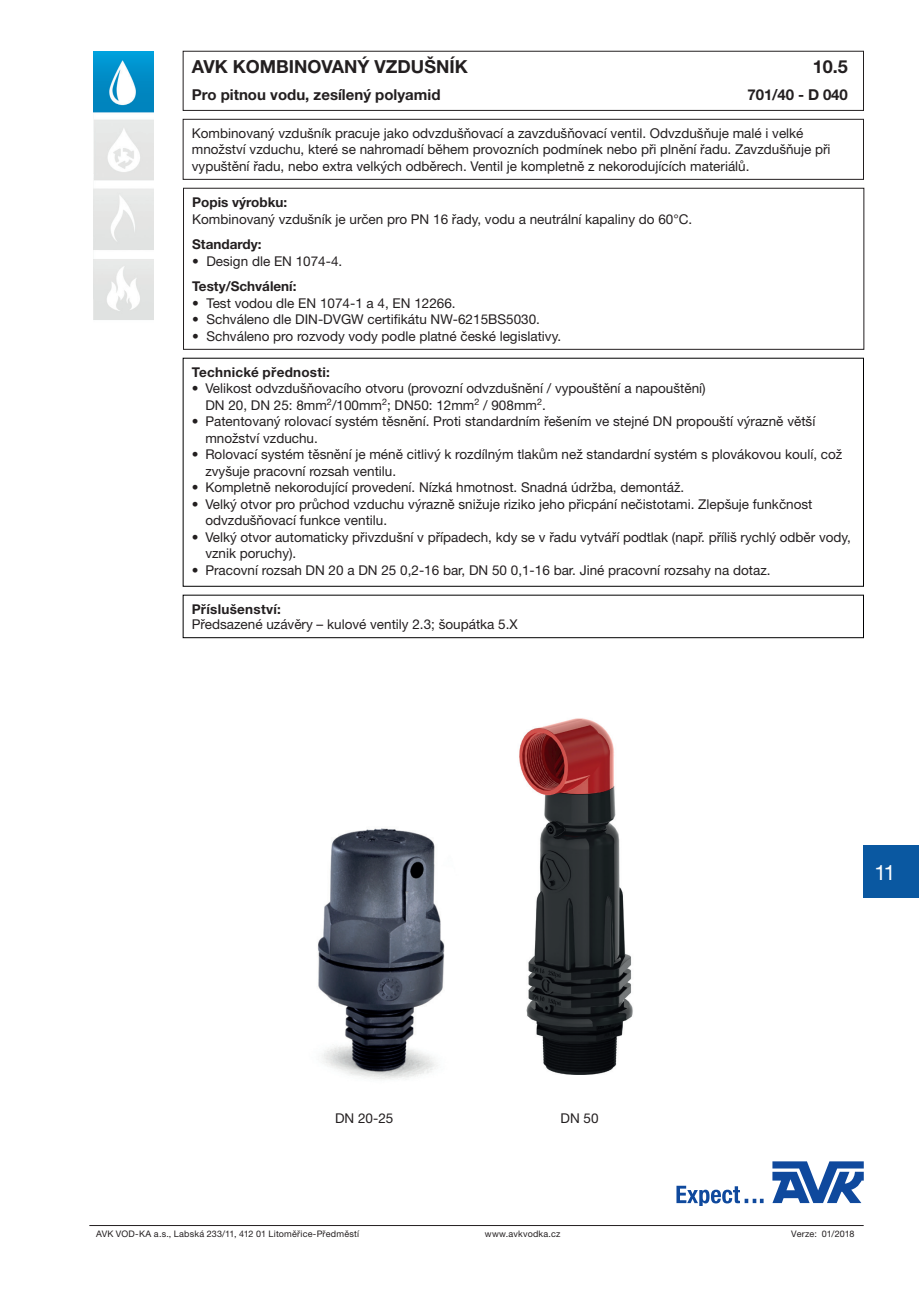
<style>
.page{position:relative;width:919px;height:1289px;background:#fff}
.page>*{position:absolute;margin:0;border:0;box-sizing:border-box;transform-origin:0 0}
.t1{font:21px "Helvetica Neue LT Pro";color:#fff}
.Overskrift{font:700 18px "Helvetica Neue LT Pro";color:#231f20}
.Overskrift-2{font:700 15px "Helvetica Neue LT Pro";color:#231f20}
.Generel{font:13.5px/16.5px "Helvetica Neue LT Pro";color:#231f20}
.Generel-2{font:700 13.5px "Helvetica Neue LT Pro";color:#231f20}
.Generel-3{font:700 13.5px "Helvetica Neue LT Pro";letter-spacing:.02em;color:#231f20}
.t2{font:9px "Helvetica Neue LT Pro";letter-spacing:.02em;color:#231f20}
</style>
<div class="page">
<div style="left:863px;top:845px;width:55px;height:52px;background:#0a58a1"></div>
<svg style="left:772px;top:1161px;width:91px;height:41px"></svg>
<svg style="left:676px;top:1185px;width:87px;height:20px"></svg>
<hr style="left:89px;top:1225px;width:774px;height:1px;background:#231f20">
<div style="left:183px;top:188px;width:681px;height:161px;border:1px solid #231f20"></div>
<div style="left:183px;top:51px;width:680px;height:60px;border:1px solid #231f20"></div>
<div style="left:183px;top:119px;width:680px;height:60px;border:1px solid #231f20"></div>
<div style="left:183px;top:595px;width:680px;height:43px;border:1px solid #000001"></div>
<img style="left:317px;top:828px;width:128px;height:251px">
<img style="left:519px;top:718px;width:114px;height:356px">
<img style="left:94px;top:51px;width:59px;height:269px">
<p class="Overskrift" style="left:192px;top:56px;width:277px">AVK KOMBINOVANÝ VZDUŠNÍK</p>
<p class="Overskrift" style="left:812px;top:56px;width:37px">10.5</p>
<p class="Overskrift-2" style="left:192px;top:86px;width:250px">Pro pitnou vodu, zesílený polyamid</p>
<p class="Overskrift-2" style="left:747px;top:86px;width:102px">701/40 - D 040</p>
<p class="Generel" style="left:192px;top:124px;width:613px">Kombinovaný vzdušník pracuje jako odvzdušňovací a zavzdušňovací ventil. Odvzdušňuje malé i velké</p>
<p class="Generel" style="left:192px;top:141px;width:640px">množství vzduchu, které se nahromadí během provozních podmínek nebo při plnění řadu. Zavzdušňuje při</p>
<p class="Generel" style="left:192px;top:157px;width:559px">vypuštění řadu, nebo extra velkých odběrech. Ventil je kompletně z nekorodujících materiálů.</p>
<p class="Generel-2" style="left:192px;top:194px;width:97px">Popis výrobku:</p>
<p class="Generel" style="left:192px;top:210px;width:501px">Kombinovaný vzdušník je určen pro PN 16 řady, vodu a neutrální kapaliny do 60°C.</p>
<p class="Generel-2" style="left:192px;top:236px;width:71px">Standardy:</p>
<p class="Generel" style="left:192px;top:252px;width:152px">• Design dle EN 1074-4.</p>
<p class="Generel-2" style="left:192px;top:278px;width:106px">Testy/Schválení:</p>
<p class="Generel" style="left:192px;top:294px;width:265px">• Test vodou dle EN 1074-1 a 4, EN 12266.</p>
<p class="Generel" style="left:192px;top:311px;width:349px">• Schváleno dle DIN-DVGW certifikátu NW-6215BS5030.</p>
<p class="Generel" style="left:192px;top:327px;width:370px">• Schváleno pro rozvody vody podle platné české legislativy.</p>
<p class="Generel-3" style="left:192px;top:363px;width:140px">Technické přednosti:</p>
<p class="Generel" style="left:192px;top:380px;width:515px">• Velikost odvzdušňovacího otvoru (provozní odvzdušnění / vypouštění a napouštění)</p>
<p class="Generel" style="left:205px;top:396px;width:342px">DN 20, DN 25: 8mm<sup>2</sup>/100mm<sup>2</sup>; DN50: 12mm<sup>2</sup> / 908mm<sup>2</sup>.</p>
<p class="Generel" style="left:205px;top:413px;width:611px;text-indent:-14px">• Patentovaný rolovací systém těsnění. Proti standardním řešením ve stejné DN propouští výrazně větší množství vzduchu.</p>
<p class="Generel" style="left:205px;top:446px;width:638px;text-indent:-14px">• Rolovací systém těsnění je méně citlivý k rozdílným tlakům než standardní systém s plovákovou koulí, což zvyšuje pracovní rozsah ventilu.</p>
<p class="Generel" style="left:192px;top:479px;width:494px">• Kompletně nekorodující provedení. Nízká hmotnost. Snadná údržba, demontáž.</p>
<p class="Generel" style="left:205px;top:495px;width:608px;text-indent:-14px">• Velký otvor pro průchod vzduchu výrazně snižuje riziko jeho přicpání nečistotami. Zlepšuje funkčnost odvzdušňovací funkce ventilu.</p>
<p class="Generel" style="left:205px;top:528px;width:647px;text-indent:-14px">• Velký otvor automaticky přivzdušní v případech, kdy se v řadu vytváří podtlak (např. příliš rychlý odběr vody, vznik poruchy).</p>
<p class="Generel" style="left:192px;top:561px;width:580px">• Pracovní rozsah DN 20 a DN 25 0,2-16 bar, DN 50 0,1-16 bar. Jiné pracovní rozsahy na dotaz.</p>
<p class="Generel-3" style="left:192px;top:601px;width:91px">Příslušenství:</p>
<p class="Generel" style="left:192px;top:615px;width:327px">Předsazené uzávěry – kulové ventily 2.3; šoupátka 5.X</p>
<h1 class="t1" style="left:874px;top:860px;width:23px">11</h1>
<p class="Generel" style="left:335px;top:1110px;width:60px">DN 20-25</p>
<p class="Generel" style="left:560px;top:1110px;width:40px">DN 50</p>
<p class="t2" style="left:96px;top:1228px;width:264px">AVK VOD-KA a.s., Labská 233/11, 412 01 Litoměřice-Předměstí</p>
<p class="t2" style="left:484px;top:1228px;width:77px">www.avkvodka.cz</p>
<p class="t2" style="left:791px;top:1228px;width:65px">Verze: 01/2018</p>
</div>
